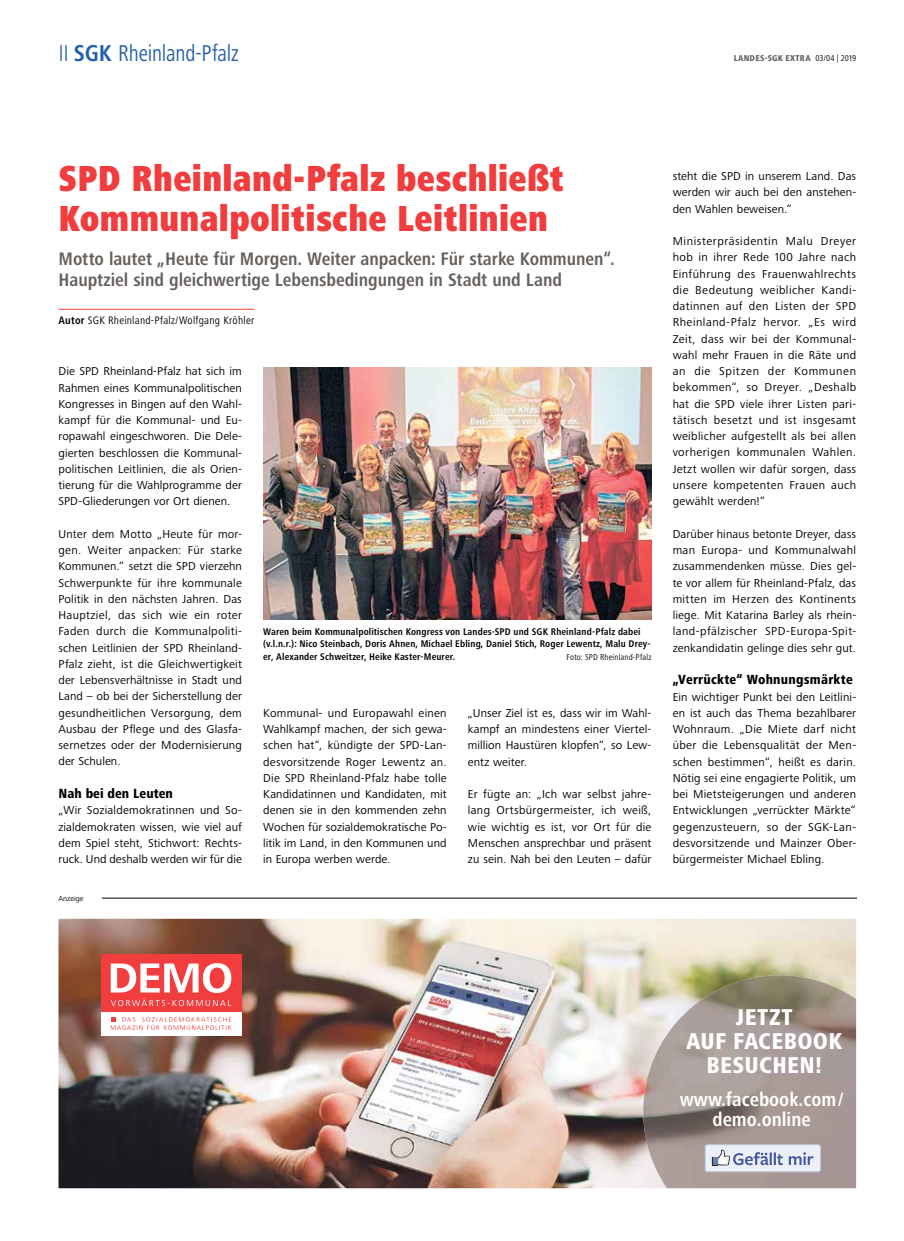
<style>
.page{position:relative;width:904px;height:1241px;background:#fff}
.page>*{position:absolute;margin:0;border:0;box-sizing:border-box;transform-origin:0 0}
.t1{font:900 condensed 37.5px/40px "Frutiger Next Pro";letter-spacing:.01em;color:#f13d3d;scale:.92 1}
.t2{font:800 condensed 23.75px/23.8px "Frutiger Next Pro";letter-spacing:.015em;color:#fff;text-align:center}
.t3{font:condensed 23.75px "Frutiger Next Pro";letter-spacing:-.01em;color:#245fac;scale:.92 1}
.t4{font:700 condensed 20px/20px "Frutiger Next Pro";color:#fff;text-align:center}
.t5{font:700 condensed 18.75px/21.2px "Frutiger Next Pro";letter-spacing:-.005em;color:#66605c}
.t6{font:800 condensed 13.75px "Frutiger Next Pro";letter-spacing:.015em;color:#000}
.t7{font:11.88px/16.2px "Frutiger Next Pro";letter-spacing:.01em;color:#000;text-align:justify}
.t8{font:condensed 11.25px "Frutiger Next Pro";letter-spacing:.025em;color:#000}
.t9{font:700 condensed 10px/12.5px "Frutiger Next Pro";letter-spacing:.015em;color:#000}
.t10{font:800 condensed 8.75px "Frutiger Next Pro";letter-spacing:.03em;color:#66605c}
.t11{font:condensed 8.75px "Frutiger Next Pro";letter-spacing:.015em;color:#000}
.t12{font:7.5px "Frutiger Next Pro";color:#000}
.s1{font-weight:300}
.s2{font-weight:700}
.s3{font-weight:400;color:#000}
</style>
<div class="page">
<hr style="left:58px;top:309px;width:196px;height:1px;background:#f13d3d">
<img style="left:263px;top:367px;width:388px;height:252px">
<img style="left:58px;top:918px;width:798px;height:269px">
<img style="left:643px;top:975px;width:213px;height:212px">
<svg style="left:704px;top:1143px;width:117px;height:29px;background:#cdd2e1"></svg>
<div style="left:101px;top:954px;width:140px;height:81px;background:#fff"></div>
<div style="left:101px;top:954px;width:140px;height:57px;background:#f13d3d"></div>
<svg style="left:111px;top:963px;width:120px;height:29px"></svg>
<svg style="left:111px;top:1017px;width:121px;height:12px"></svg>
<svg style="left:111px;top:998px;width:118px;height:7px"></svg>
<hr style="left:102px;top:897px;width:755px;height:1px;background:#000">
<h2 class="t3" style="left:58px;top:40px;width:198px"><span class="s1">II</span> <span class="s2">SGK</span> Rheinland-Pfalz</h2>
<p class="t10" style="left:733px;top:53px;width:124px">LANDES-SGK EXTRA <span class="s3">03/04 | 2019</span></p>
<h1 class="t1" style="left:58px;top:158px;width:550px">SPD Rheinland-Pfalz beschließt<br>Kommunalpolitische Leitlinien</h1>
<h3 class="t5" style="left:58px;top:248px;width:558px">Motto lautet „Heute für Morgen. Weiter anpacken: Für starke Kommunen“.<br>Hauptziel sind gleichwertige Lebensbedingungen in Stadt und Land</h3>
<p class="t8" style="left:58px;top:313px;width:197px"><span class="s2">Autor</span> SGK Rheinland-Pfalz/Wolfgang Kröhler</p>
<p class="t7" style="left:58px;top:363px;width:185px">Die SPD Rheinland-Pfalz hat sich im Rahmen eines Kommunalpolitischen Kongresses in Bingen auf den Wahl&shy;kampf für die Kommunal- und Eu&shy;ropawahl eingeschworen. Die Dele&shy;gierten beschlossen die Kommunal&shy;politischen Leitlinien, die als Orien&shy;tierung für die Wahlprogramme der SPD-Gliederungen vor Ort dienen.</p>
<p class="t7" style="left:58px;top:525px;width:185px">Unter dem Motto „Heute für mor&shy;gen. Weiter anpacken: Für starke Kommunen.“ setzt die SPD vierzehn Schwerpunkte für ihre kommunale Politik in den nächsten Jahren. Das Hauptziel, das sich wie ein roter Faden durch die Kommunalpoliti&shy;schen Leitlinien der SPD Rheinland-Pfalz zieht, ist die Gleichwertigkeit der Lebensverhältnisse in Stadt und Land – ob bei der Sicherstellung der gesundheitlichen Versorgung, dem Ausbau der Pflege und des Glasfa&shy;sernetzes oder der Modernisierung der Schulen.</p>
<p class="t6" style="left:58px;top:785px;width:116px">Nah bei den Leuten</p>
<p class="t7" style="left:58px;top:802px;width:185px">„Wir Sozialdemokratinnen und So&shy;zialdemokraten wissen, wie viel auf dem Spiel steht, Stichwort: Rechts&shy;ruck. Und deshalb werden wir für die</p>
<p class="t12" style="left:58px;top:893px;width:27px">Anzeige</p>
<p class="t9" style="left:263px;top:625px;width:389px">Waren beim Kommunalpolitischen Kongress von Landes-SPD und SGK Rheinland-Pfalz dabei (v.l.n.r.): Nico Steinbach, Doris Ahnen, Michael Ebling, Daniel Stich, Roger Lewentz, Malu Drey&shy;er, Alexander Schweitzer, Heike Kaster-Meurer.</p>
<p class="t11" style="left:566px;top:651px;width:86px">Foto: SPD Rheinland-Pfalz</p>
<p class="t7" style="left:263px;top:704px;width:185px">Kommunal- und Europawahl einen Wahlkampf machen, der sich gewa&shy;schen hat“, kündigte der SPD-Lan&shy;desvorsitzende Roger Lewentz an.<br>Die SPD Rheinland-Pfalz habe tolle Kandidatinnen und Kandidaten, mit denen sie in den kommenden zehn Wochen für sozialdemokratische Po&shy;litik im Land, in den Kommunen und in Europa werben werde.</p>
<p class="t7" style="left:468px;top:704px;width:185px">„Unser Ziel ist es, dass wir im Wahl&shy;kampf an mindestens einer Viertel&shy;million Haustüren klopfen“, so Lew&shy;entz weiter.</p>
<p class="t7" style="left:468px;top:785px;width:185px">Er fügte an: „Ich war selbst jahre&shy;lang Ortsbürgermeister, ich weiß, wie wichtig es ist, vor Ort für die Menschen ansprechbar und präsent zu sein. Nah bei den Leuten – dafür</p>
<p class="t7" style="left:672px;top:168px;width:185px">steht die SPD in unserem Land. Das werden wir auch bei den anstehen&shy;den Wahlen beweisen.“</p>
<p class="t7" style="left:672px;top:233px;width:185px">Ministerpräsidentin Malu Dreyer hob in ihrer Rede 100 Jahre nach Einführung des Frauenwahlrechts die Bedeutung weiblicher Kandi&shy;datinnen auf den Listen der SPD Rheinland-Pfalz hervor. „Es wird Zeit, dass wir bei der Kommunal&shy;wahl mehr Frauen in die Räte und an die Spitzen der Kommunen bekommen“, so Dreyer. „Deshalb hat die SPD viele ihrer Listen pari&shy;tätisch besetzt und ist insgesamt weiblicher aufgestellt als bei allen vorherigen kommunalen Wahlen.<br>Jetzt wollen wir dafür sorgen, dass unsere kompetenten Frauen auch gewählt werden!“</p>
<p class="t7" style="left:672px;top:525px;width:185px">Darüber hinaus betonte Dreyer, dass man Europa- und Kommunalwahl zusammendenken müsse. Dies gel&shy;te vor allem für Rheinland-Pfalz, das mitten im Herzen des Kontinents liege. Mit Katarina Barley als rhein&shy;land-pfälzischer SPD-Europa-Spit&shy;zenkandidatin gelinge dies sehr gut.</p>
<p class="t6" style="left:672px;top:671px;width:182px">„Verrückte“ Wohnungsmärkte</p>
<p class="t7" style="left:672px;top:688px;width:185px">Ein wichtiger Punkt bei den Leitlini&shy;en ist auch das Thema bezahlbarer Wohnraum. „Die Miete darf nicht über die Lebensqualität der Men&shy;schen bestimmen“, heißt es darin.<br>Nötig sei eine engagierte Politik, um bei Mietsteigerungen und anderen Entwicklungen „verrückter Märkte“ gegenzusteuern, so der SGK-Lan&shy;desvorsitzende und Mainzer Ober&shy;bürgermeister Michael Ebling.</p>
<h2 class="t2" style="left:686px;top:1005px;width:158px">JETZT<br>AUF FACEBOOK<br>BESUCHEN!</h2>
<h3 class="t4" style="left:680px;top:1089px;width:165px">www.facebook.com/ demo.online</h3>
</div>
